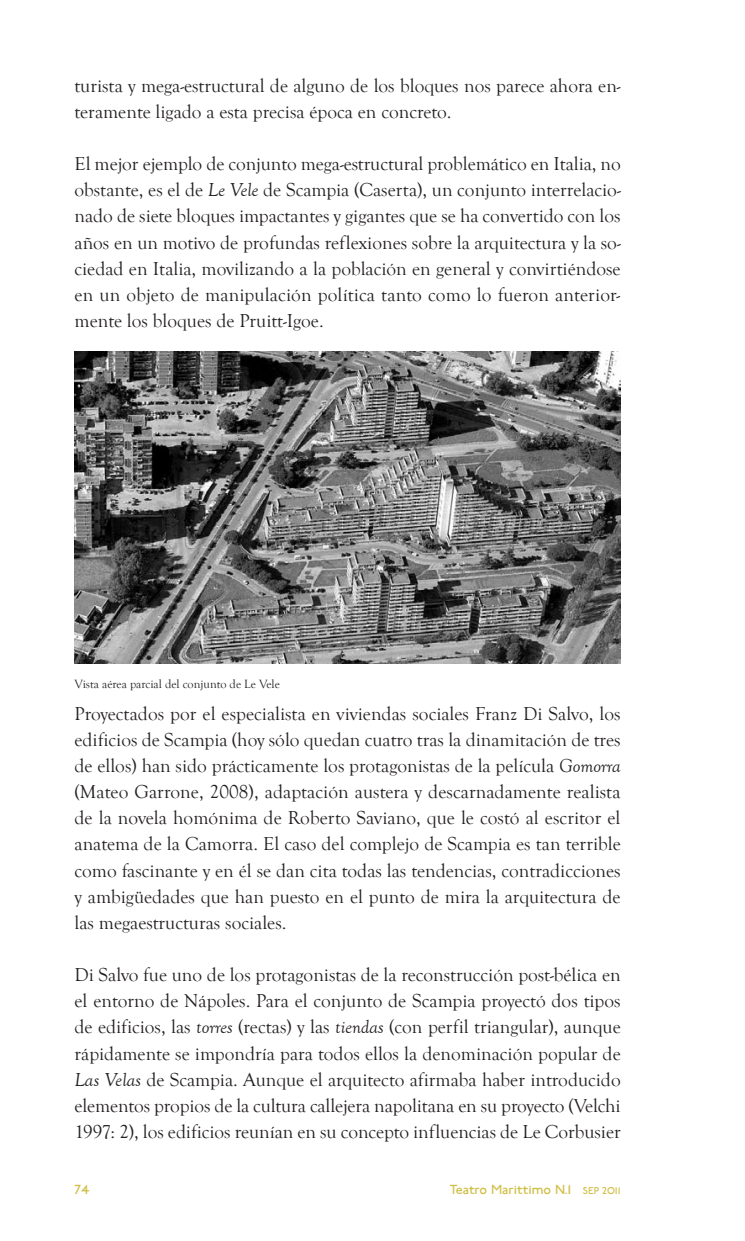
<style>
.page{position:relative;width:745px;height:1241px;background:#fff}
.page>*{position:absolute;margin:0;border:0;box-sizing:border-box;transform-origin:0 0}
.t1{font:19.25px/26.1px "Goudy Old Style T";color:#231f20;text-align:justify}
.t2{font:14px "P22 Underground";color:#d0bf47}
.t3{font:12.25px "Goudy Old Style T";color:#231f20}
.s1{font-style:italic}
.s2{font-size:10.5px}
</style>
<div class="page">
<img style="left:74px;top:352px;width:546px;height:311px">
<p class="t1" style="left:74px;top:72px;width:547px">turista y mega-estructural de alguno de los bloques nos parece ahora en&shy;teramente ligado a esta precisa época en concreto.</p>
<p class="t1" style="left:74px;top:151px;width:547px">El mejor ejemplo de conjunto mega-estructural problemático en Italia, no obstante, es el de <span class="s1">Le Vele</span> de Scampia (Caserta), un conjunto interrelacio&shy;nado de siete bloques impactantes y gigantes que se ha convertido con los años en un motivo de profundas reflexiones sobre la arquitectura y la so&shy;ciedad en Italia, movilizando a la población en general y convirtiéndose en un objeto de manipulación política tanto como lo fueron anterior&shy;mente los bloques de Pruitt-Igoe.</p>
<p class="t3" style="left:74px;top:676px;width:207px">Vista aérea parcial del conjunto de Le Vele</p>
<p class="t1" style="left:74px;top:700px;width:547px">Proyectados por el especialista en viviendas sociales Franz Di Salvo, los edificios de Scampia (hoy sólo quedan cuatro tras la dinamitación de tres de ellos) han sido prácticamente los protagonistas de la película <span class="s1">Gomorra </span>(Mateo Garrone, 2008), adaptación austera y descarnadamente realista de la novela homónima de Roberto Saviano, que le costó al escritor el anatema de la Camorra. El caso del complejo de Scampia es tan terrible como fascinante y en él se dan cita todas las tendencias, contradicciones y ambigüedades que han puesto en el punto de mira la arquitectura de las megaestructuras sociales.</p>
<p class="t1" style="left:74px;top:961px;width:547px">Di Salvo fue uno de los protagonistas de la reconstrucción post-bélica en el entorno de Nápoles. Para el conjunto de Scampia proyectó dos tipos de edificios, las <span class="s1">torres</span> (rectas) y las <span class="s1">tiendas</span> (con perfil triangular), aunque rápidamente se impondría para todos ellos la denominación popular de <span class="s1">Las Velas</span> de Scampia. Aunque el arquitecto afirmaba haber introducido elementos propios de la cultura callejera napolitana en su proyecto (Velchi 1997: 2), los edificios reunían en su concepto influencias de Le Corbusier</p>
<p class="t2" style="left:74px;top:1183px;width:16px">74</p>
<p class="t2" style="left:449px;top:1183px;width:172px">Teatro Marittimo N.1 <span class="s2">SEP 2O11</span></p>
</div>
